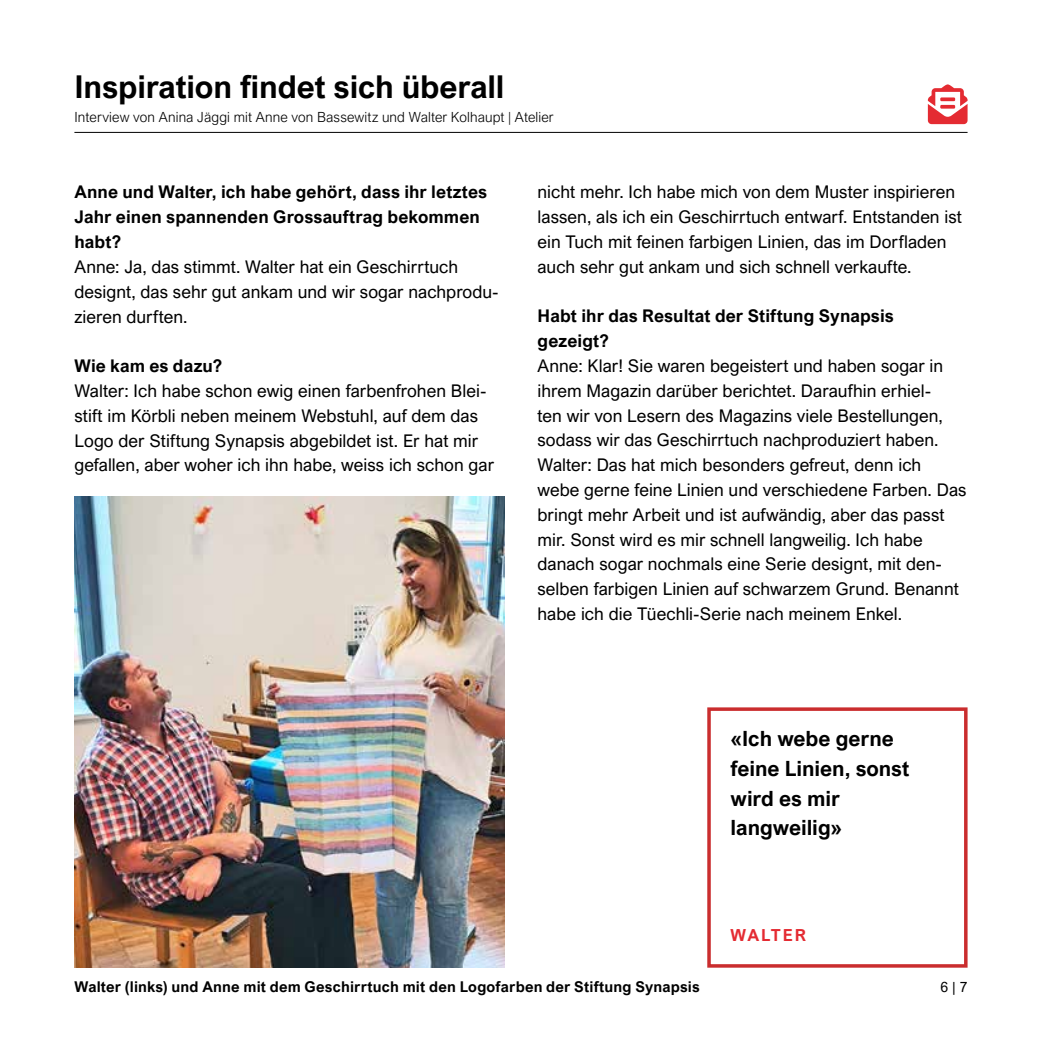
<style>
.page{position:relative;width:1042px;height:1042px;background:#fff}
.page>*{position:absolute;margin:0;border:0;box-sizing:border-box;transform-origin:0 0}
.t1{font:700 31.5px "Arial Nova";letter-spacing:-.005em;color:#000}
.t2{font:700 21px/29.8px "Arial Nova";letter-spacing:-.005em;color:#000}
.t3{font:17.5px/24.8px "Arial Nova";color:#000}
.t4{font:700 17.5px/24.8px "Arial Nova";letter-spacing:.005em;color:#000}
.t5{font:700 16.62px "Arial Nova";letter-spacing:.105em;color:#e42b32}
.t6{font:700 14.88px "Arial Nova";letter-spacing:.01em;color:#000}
.t7{font:300 14px "Arial Nova";letter-spacing:.01em;color:#000}
.t8{font:14px "Arial Nova";color:#000}
</style>
<div class="page">
<img style="left:74px;top:496px;width:430px;height:471px">
<hr style="left:74px;top:132px;width:893px;height:1px;background:#000">
<div style="left:707px;top:707px;width:260px;height:260px;border:4px solid #ca2d2e"></div>
<svg style="left:928px;top:84px;width:39px;height:40px"></svg>
<h1 class="t1" style="left:74px;top:68px;width:431px">Inspiration findet sich überall</h1>
<p class="t7" style="left:74px;top:109px;width:481px">Interview von Anina Jäggi mit Anne von Bassewitz und Walter Kolhaupt | Atelier</p>
<p class="t4" style="left:74px;top:180px;width:414px">Anne und Walter, ich habe gehört, dass ihr letztes<br>Jahr einen spannenden Grossauftrag bekommen habt?</p>
<p class="t3" style="left:74px;top:254px;width:425px">Anne: Ja, das stimmt. Walter hat ein Geschirrtuch designt, das sehr gut ankam und wir sogar nachprodu&shy;zieren durften.</p>
<p class="t4" style="left:74px;top:353px;width:150px">Wie kam es dazu?</p>
<p class="t3" style="left:74px;top:378px;width:421px">Walter: Ich habe schon ewig einen farbenfrohen Blei&shy;stift im Körbli neben meinem Webstuhl, auf dem das Logo der Stiftung Synapsis abgebildet ist. Er hat mir gefallen, aber woher ich ihn habe, weiss ich schon gar</p>
<p class="t3" style="left:537px;top:180px;width:426px">nicht mehr. Ich habe mich von dem Muster inspirieren lassen, als ich ein Geschirrtuch entwarf. Entstanden ist ein Tuch mit feinen farbigen Linien, das im Dorfladen auch sehr gut ankam und sich schnell verkaufte.</p>
<p class="t4" style="left:537px;top:304px;width:358px">Habt ihr das Resultat der Stiftung Synapsis gezeigt?</p>
<p class="t3" style="left:537px;top:353px;width:430px">Anne: Klar! Sie waren begeistert und haben sogar in ihrem Magazin darüber berichtet. Daraufhin erhiel-<br>ten wir von Lesern des Magazins viele Bestellungen, sodass wir das Geschirrtuch nachproduziert haben.<br>Walter: Das hat mich besonders gefreut, denn ich webe gerne feine Linien und verschiedene Farben. Das bringt mehr Arbeit und ist aufwändig, aber das passt mir. Sonst wird es mir schnell langweilig. Ich habe danach sogar nochmals eine Serie designt, mit den&shy;selben farbigen Linien auf schwarzem Grund. Benannt habe ich die Tüechli-Serie nach meinem Enkel.</p>
<p class="t2" style="left:730px;top:723px;width:180px">«Ich webe gerne feine Linien, sonst wird es mir langweilig»</p>
<p class="t5" style="left:730px;top:925px;width:77px">WALTER</p>
<p class="t6" style="left:74px;top:978px;width:627px">Walter (links) und Anne mit dem Geschirrtuch mit den Logofarben der Stiftung Synapsis</p>
<p class="t8" style="left:940px;top:979px;width:28px">6 | 7</p>
</div>
